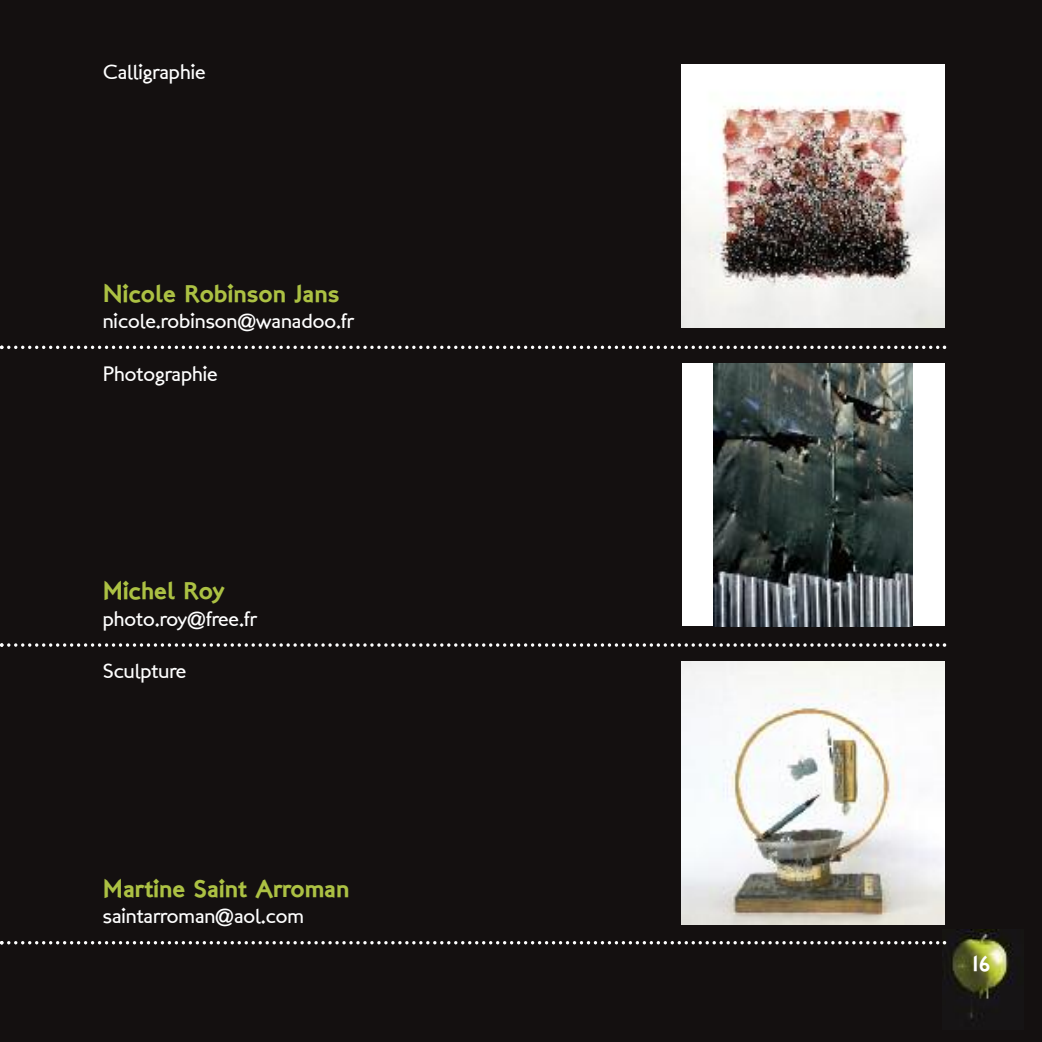
<style>
.page{position:relative;width:1042px;height:1042px;background:#141010}
.page>*{position:absolute;margin:0;border:0;box-sizing:border-box;transform-origin:0 0}
.t1{font:24.5px "London Two";color:#acc143}
.t2{font:21px "London Between";color:#fff}
.t3{font:21px "London Two";color:#fff}
</style>
<div class="page">
<img style="left:943px;top:930px;width:72px;height:89px">
<svg style="left:0;top:345px;width:946px;height:4px"></svg>
<svg style="left:0;top:643px;width:946px;height:4px"></svg>
<svg style="left:0;top:941px;width:946px;height:3px"></svg>
<img style="left:681px;top:64px;width:263px;height:263px">
<div style="left:681px;top:363px;width:263px;height:263px;background:#fff"></div>
<img style="left:713px;top:363px;width:199px;height:263px">
<img style="left:681px;top:661px;width:263px;height:263px">
<p class="t2" style="left:103px;top:64px;width:104px">Calligraphie</p>
<p class="t1" style="left:103px;top:284px;width:238px">Nicole Robinson Jans</p>
<p class="t2" style="left:103px;top:313px;width:253px">nicole.robinson@wanadoo.fr</p>
<p class="t2" style="left:103px;top:365px;width:117px">Photographie</p>
<p class="t1" style="left:103px;top:581px;width:124px">michel Roy</p>
<p class="t2" style="left:103px;top:610px;width:156px">photo.roy@free.fr</p>
<p class="t2" style="left:103px;top:663px;width:85px">Sculpture</p>
<p class="t1" style="left:103px;top:879px;width:248px">martine Saint Arroman</p>
<p class="t2" style="left:103px;top:908px;width:203px">saintarroman@aol.com</p>
<p class="t3" style="left:972px;top:955px;width:20px">16</p>
</div>
